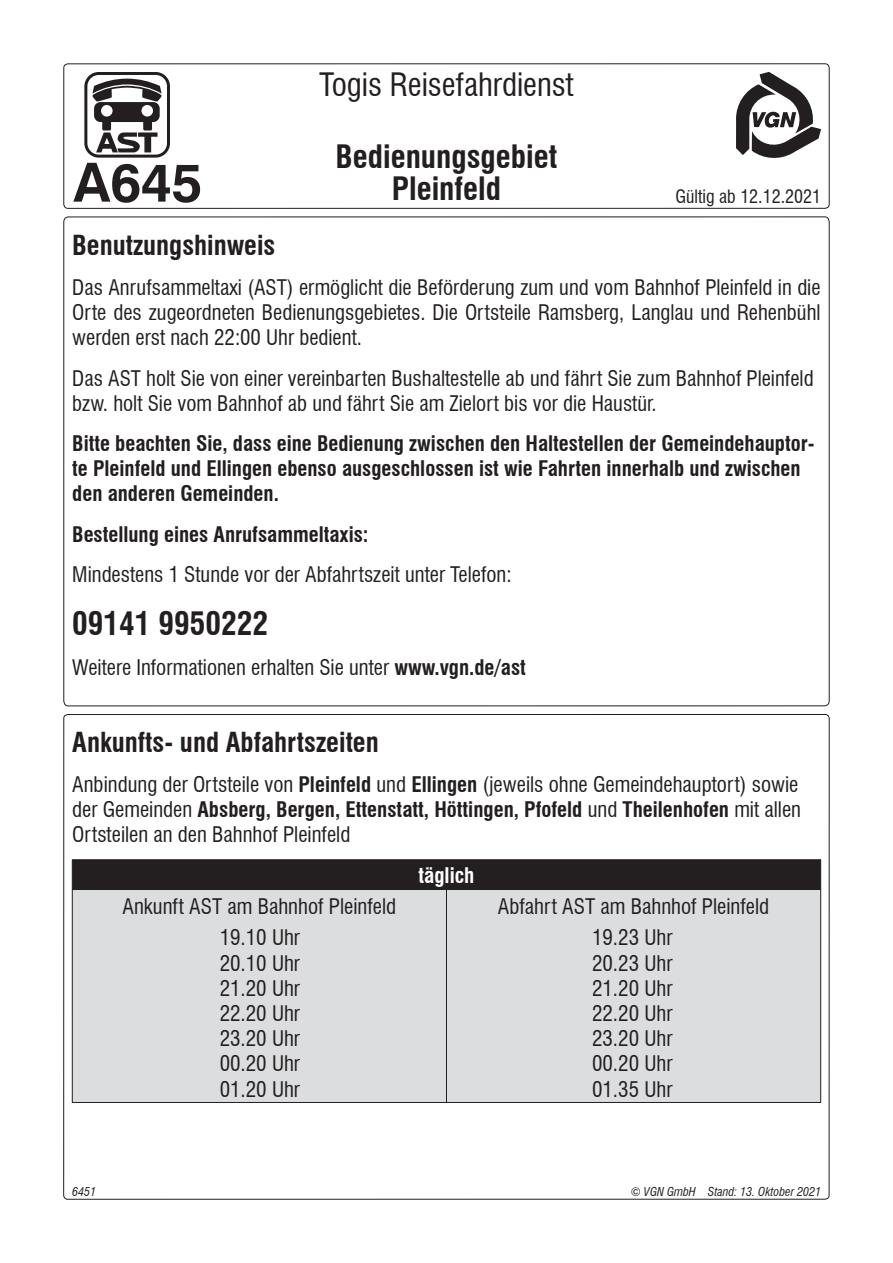
<style>
.page{position:relative;width:893px;height:1263px;background:#fff}
.page>*{position:absolute;margin:0;border:0;box-sizing:border-box;transform-origin:0 0}
.t1{font:700 54px "Swiss 721 BT";color:#231f20}
.t2{font:700 condensed 31.5px/31.5px "Swiss 721 BT";color:#231f20;text-align:center}
.t3{font:condensed 31.5px "Swiss 721 BT";color:#231f20}
.t4{font:700 condensed 27px "Swiss 721 BT";color:#231f20}
.t5{font:condensed 21px/25.2px "Swiss 721 BT";color:#231f20;text-align:justify}
.t6{font:700 condensed 21px/25.2px "Swiss 721 BT";color:#231f20}
.t7{font:700 condensed 21px "Swiss 721 BT";color:#fff}
.t8{font:condensed 18px "Swiss 721 BT";color:#231f20}
.t9{font:italic condensed 12px "Swiss 721 BT";color:#231f20}
.s1{font-weight:700}
</style>
<div class="page">
<div style="left:63px;top:63px;width:767px;height:146px;border:1px solid #231f20;border-radius:4px"></div>
<svg style="left:63px;top:216px;width:767px;height:491px"></svg>
<svg style="left:736px;top:72px;width:85px;height:86px"></svg>
<div style="left:85px;top:72px;width:85px;height:85px;border:3px solid #231f20;border-radius:13px"></div>
<svg style="left:92px;top:79px;width:70px;height:73px"></svg>
<div style="left:72px;top:859px;width:749px;height:31px;background:#231f20;border:1px solid #231f20"></div>
<div style="left:72px;top:889px;width:375px;height:214px;background:#dcdddf;border:1px solid #231f20"></div>
<div style="left:446px;top:889px;width:375px;height:214px;background:#dcdddf;border:1px solid #231f20"></div>
<h1 class="t1" style="left:73px;top:150px;width:130px">A645</h1>
<h2 class="t3" style="left:319px;top:66px;width:256px">Togis Reisefahrdienst</h2>
<h2 class="t2" style="left:336px;top:141px;width:223px">Bedienungsgebiet<br>Pleinfeld</h2>
<p class="t8" style="left:675px;top:186px;width:147px">Gültig ab 12.12.2021</p>
<p class="t4" style="left:72px;top:229px;width:205px">Benutzungshinweis</p>
<p class="t5" style="left:72px;top:275px;width:750px">Das Anrufsammeltaxi (AST) ermöglicht die Beförderung zum und vom Bahnhof Pleinfeld in die Orte des zugeordneten Bedienungsgebietes. Die Ortsteile Ramsberg, Langlau und Rehenbühl werden erst nach 22:00 Uhr bedient.</p>
<p class="t5" style="left:72px;top:365px;width:743px">Das AST holt Sie von einer vereinbarten Bushaltestelle ab und fährt Sie zum Bahnhof Pleinfeld bzw. holt Sie vom Bahnhof ab und fährt Sie am Zielort bis vor die Haustür.</p>
<p class="t6" style="left:72px;top:431px;width:744px">Bitte beachten Sie, dass eine Bedienung zwischen den Haltestellen der Gemeindehauptor&shy;te Pleinfeld und Ellingen ebenso ausgeschlossen ist wie Fahrten innerhalb und zwischen den anderen Gemeinden.</p>
<p class="t6" style="left:72px;top:521px;width:298px">Bestellung eines Anrufsammeltaxis:</p>
<p class="t5" style="left:72px;top:561px;width:441px">Mindestens 1 Stunde vor der Abfahrtszeit unter Telefon:</p>
<h2 class="t2" style="left:72px;top:607px;width:197px">09141 9950222</h2>
<p class="t5" style="left:72px;top:654px;width:455px">Weitere Informationen erhalten Sie unter <span class="s1">www.vgn.de/ast</span></p>
<p class="t4" style="left:72px;top:725px;width:308px">Ankunfts- und Abfahrtszeiten</p>
<p class="t5" style="left:72px;top:771px;width:730px;text-align:left">Anbindung der Ortsteile von <span class="s1">Pleinfeld</span> und <span class="s1">Ellingen</span> (jeweils ohne Gemeindehauptort) sowie der Gemeinden <span class="s1">Absberg, Bergen, Ettenstatt, Höttingen, Pfofeld</span> und <span class="s1">Theilenhofen</span> mit allen<br>Ortsteilen an den Bahnhof Pleinfeld</p>
<p class="t7" style="left:418px;top:863px;width:57px">täglich</p>
<p class="t5" style="left:123px;top:894px;width:275px">Ankunft AST am Bahnhof Pleinfeld</p>
<p class="t5" style="left:498px;top:891px;width:273px;line-height:31.2px;text-align:center">Abfahrt AST am Bahnhof Pleinfeld<br>19.23 Uhr</p>
<p class="t5" style="left:592px;top:950px;width:82px">20.23 Uhr 21.20 Uhr 22.20 Uhr 23.20 Uhr 00.20 Uhr 01.35 Uhr</p>
<p class="t5" style="left:220px;top:925px;width:82px">19.10 Uhr 20.10 Uhr 21.20 Uhr 22.20 Uhr 23.20 Uhr 00.20 Uhr 01.20 Uhr</p>
<p class="t9" style="left:72px;top:1185px;width:25px">6451</p>
<p class="t9" style="left:631px;top:1185px;width:192px">© VGN GmbH Stand: 13. Oktober 2021</p>
</div>
